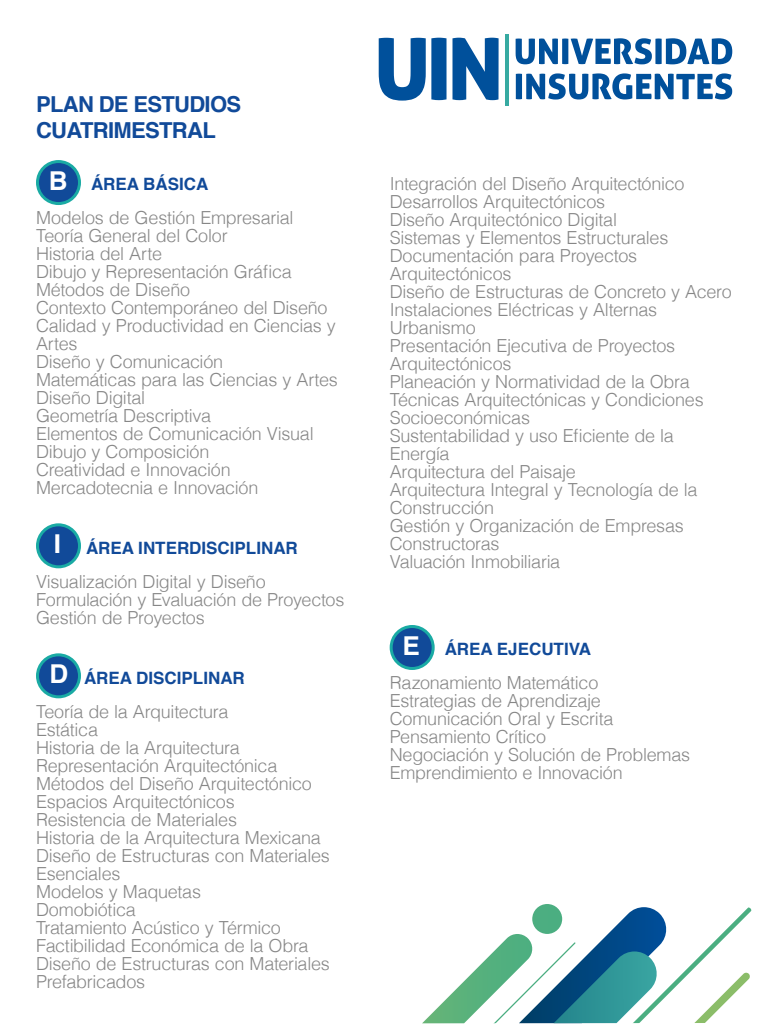
<style>
.page{position:relative;width:768px;height:1024px;background:#fff}
.page>*{position:absolute;margin:0;border:0;box-sizing:border-box;transform-origin:0 0}
.t1{font:700 26px "Helvetica";color:#fff}
.t2{font:700 22px/26px "Helvetica";letter-spacing:-.03em;color:#114a99}
.t3{font:300 18px/18px "Helvetica";letter-spacing:-.015em;color:#878787}
.t4{font:700 17px "Helvetica";color:#114a99}
.s1{font-size:18px}
</style>
<div class="page">
<svg style="left:516px;top:38px;width:216px;height:26px"></svg>
<svg style="left:516px;top:73px;width:216px;height:27px"></svg>
<svg style="left:379px;top:38px;width:68px;height:63px"></svg>
<svg style="left:453px;top:38px;width:46px;height:62px"></svg>
<hr style="left:505px;top:34px;width:3px;height:72px;background:#37aaa1">
<div style="left:38px;top:162px;width:42px;height:42px;background:#114a99;border-radius:50%"></div>
<div style="left:36px;top:160px;width:45px;height:45px;border:3px solid #1aaba4;border-radius:50%"></div>
<div style="left:38px;top:525px;width:42px;height:42px;background:#114a99;border-radius:50%"></div>
<div style="left:36px;top:523px;width:45px;height:45px;border:3px solid #1aaba4;border-radius:50%"></div>
<div style="left:38px;top:655px;width:42px;height:42px;background:#114a99;border-radius:50%"></div>
<div style="left:36px;top:653px;width:45px;height:45px;border:3px solid #1aaba4;border-radius:50%"></div>
<div style="left:391px;top:626px;width:42px;height:42px;background:#114a99;border-radius:50%"></div>
<div style="left:390px;top:625px;width:45px;height:45px;border:3px solid #1aaba4;border-radius:50%"></div>
<svg style="left:422px;top:904px;width:328px;height:119px"></svg>
<p class="t2" style="left:36px;top:91px;width:207px">PLAN DE ESTUDIOS<br>CUATRIMESTRAL</p>
<h1 class="t1" style="left:49px;top:160px;width:20px">B</h1>
<p class="t4" style="left:91px;top:171px;width:119px">ÁREA BÁSICA</p>
<p class="t3" style="left:36px;top:208px;width:303px">Modelos de Gestión Empresarial<br>Teoría General del Color<br>Historia del Arte<br>Dibujo y Representación Gráfica<br>Métodos de Diseño<br>Contexto Contemporáneo del Diseño<br>Calidad y Productividad en Ciencias y<br>Artes<br>Diseño y Comunicación<br>Matemáticas para las Ciencias y Artes<br>Diseño Digital<br>Geometría Descriptiva<br>Elementos de Comunicación Visual<br>Dibujo y Composición<br>Creatividad e Innovación<br>Mercadotecnia e Innovación</p>
<h1 class="t1" style="left:54px;top:523px;width:9px">I</h1>
<p class="t4" style="left:86px;top:534px;width:213px">ÁREA INTERDISCIPLINAR</p>
<p class="t3" style="left:36px;top:571px;width:310px">Visualización Digital y Diseño<br>Formulación y Evaluación de Proyectos<br>Gestión de Proyectos</p>
<h1 class="t1" style="left:50px;top:653px;width:20px">D</h1>
<p class="t4" style="left:51px;top:664px;width:195px"><span class="s1">D</span> ÁREA DISCIPLINAR</p>
<p class="t3" style="left:36px;top:701px;width:295px">Teoría de la Arquitectura<br>Estática<br>Historia de la Arquitectura<br>Representación Arquitectónica<br>Métodos del Diseño Arquitectónico<br>Espacios Arquitectónicos<br>Resistencia de Materiales<br>Historia de la Arquitectura Mexicana<br>Diseño de Estructuras con Materiales<br>Esenciales<br>Modelos y Maquetas<br>Domobiótica<br>Tratamiento Acústico y Térmico<br>Factibilidad Económica de la Obra<br>Diseño de Estructuras con Materiales<br>Prefabricados</p>
<p class="t3" style="left:390px;top:173px;width:344px">Integración del Diseño Arquitectónico<br>Desarrollos Arquitectónicos<br>Diseño Arquitectónico Digital<br>Sistemas y Elementos Estructurales<br>Documentación para Proyectos<br>Arquitectónicos<br>Diseño de Estructuras de Concreto y Acero<br>Instalaciones Eléctricas y Alternas<br>Urbanismo<br>Presentación Ejecutiva de Proyectos<br>Arquitectónicos<br>Planeación y Normatividad de la Obra<br>Técnicas Arquitectónicas y Condiciones<br>Socioeconómicas<br>Sustentabilidad y uso Eficiente de la<br>Energía<br>Arquitectura del Paisaje<br>Arquitectura Integral y Tecnología de la<br>Construcción<br>Gestión y Organización de Empresas<br>Constructoras<br>Valuación Inmobiliaria</p>
<h1 class="t1" style="left:403px;top:625px;width:19px">E</h1>
<p class="t4" style="left:445px;top:635px;width:148px">ÁREA EJECUTIVA</p>
<p class="t3" style="left:390px;top:672px;width:302px">Razonamiento Matemático<br>Estrategias de Aprendizaje<br>Comunicación Oral y Escrita<br>Pensamiento Crítico<br>Negociación y Solución de Problemas<br>Emprendimiento e Innovación</p>
</div>
